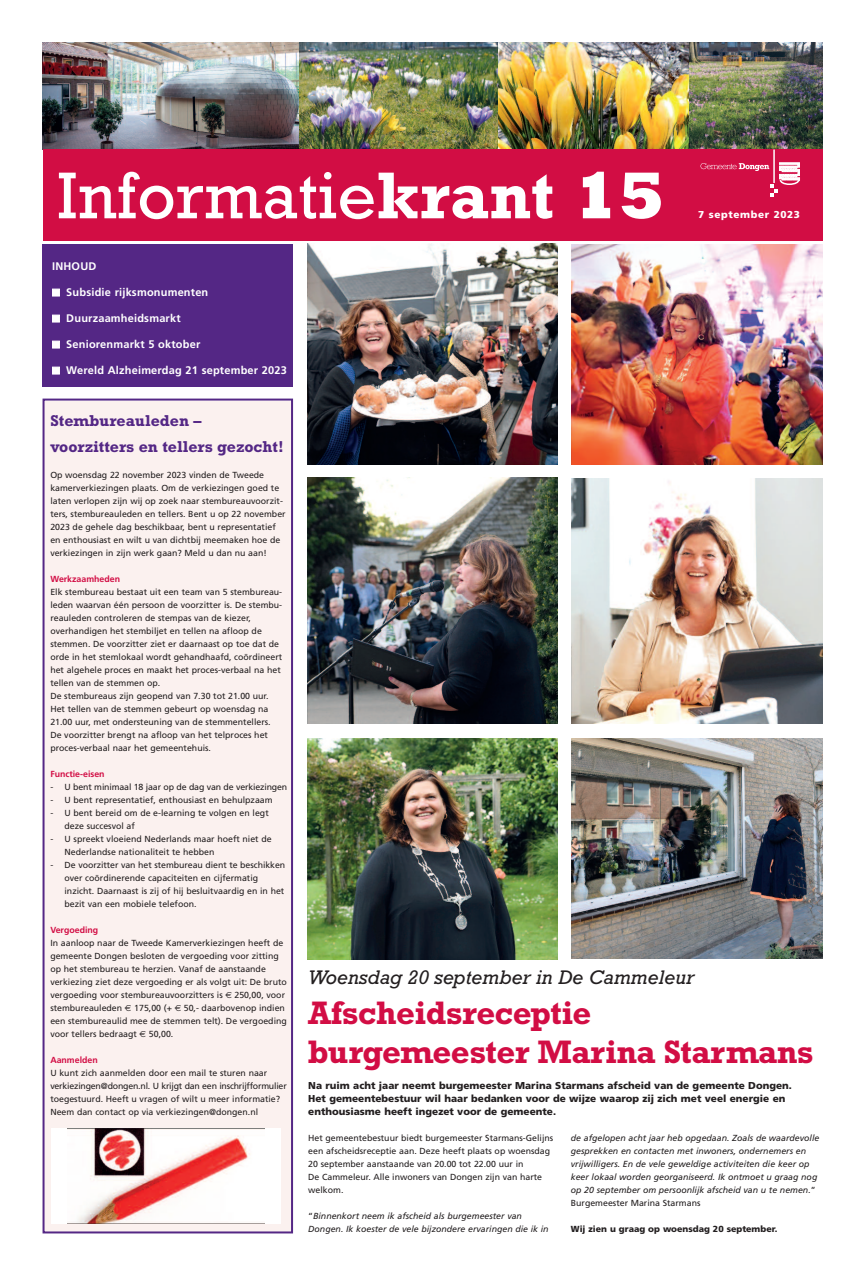
<style>
.page{position:relative;width:865px;height:1276px;background:#fff}
.page>*{position:absolute;margin:0;border:0;box-sizing:border-box;transform-origin:0 0}
.t1{font:67.2px "Rockwell";color:#fff}
.t2{font:700 33px/39px "Rockwell";letter-spacing:-.015em;color:#d20d44}
.t3{font:italic 20px "Rockwell";color:#231f20}
.t4{font:700 16px/26px "Rockwell";color:#542785}
.t5{font:700 11px "Frutiger";letter-spacing:.015em;color:#fff}
.t6{font:900 10px/13px "Frutiger";color:#231f20}
.t7{font:900 10px "Frutiger";letter-spacing:.06em;color:#fff}
.t8{font:8.8px/13px "Frutiger";color:#231f20}
.t9{font:italic 8.8px/13px "Frutiger";color:#231f20}
.t10{font:700 8.8px "Frutiger";color:#d20d44}
.t11{font:900 8.8px "Frutiger";color:#231f20}
.s1{font-weight:700}
.s2{font-weight:800}
.s3{font-family:"Euro Sans"}
.s4{font-style:normal}
</style>
<div class="page">
<img style="left:497px;top:43px;width:192px;height:106px">
<img style="left:43px;top:43px;width:257px;height:106px">
<img style="left:300px;top:43px;width:197px;height:106px">
<img style="left:689px;top:43px;width:133px;height:106px">
<div style="left:43px;top:244px;width:250px;height:142px;background:#542785"></div>
<div style="left:43px;top:149px;width:780px;height:92px;background:#d20d44"></div>
<svg style="left:700px;top:163px;width:99px;height:34px"></svg>
<hr style="left:773px;top:150px;width:1px;height:33px;background:#fff">
<div style="left:45px;top:400px;width:246px;height:831px;background:#fbf1ef"></div>
<div style="left:43px;top:398px;width:250px;height:835px;border:2px solid #542785"></div>
<div style="left:51px;top:1128px;width:230px;height:96px;background:#fff"></div>
<img style="left:67px;top:1128px;width:198px;height:96px">
<img style="left:307px;top:244px;width:250px;height:220px">
<img style="left:307px;top:478px;width:250px;height:246px">
<img style="left:572px;top:738px;width:250px;height:220px">
<img style="left:572px;top:244px;width:250px;height:221px">
<img style="left:572px;top:479px;width:250px;height:245px">
<img style="left:307px;top:739px;width:250px;height:220px">
<h1 class="t1" style="left:57px;top:173px;width:610px">Informatie<span class="s1">krant</span> <span class="s2">15</span></h1>
<p class="t5" style="left:52px;top:262px;width:46px">INHOUD</p>
<p class="t5" style="left:52px;top:288px;width:158px">■ Subsidie rijksmonumenten</p>
<p class="t5" style="left:52px;top:314px;width:130px">■ Duurzaamheidsmarkt</p>
<p class="t5" style="left:52px;top:340px;width:150px">■ Seniorenmarkt 5 oktober</p>
<p class="t5" style="left:52px;top:366px;width:236px">■ Wereld Alzheimerdag 21 september 2023</p>
<p class="t7" style="left:698px;top:211px;width:104px">7 september 2023</p>
<h3 class="t4" style="left:50px;top:409px;width:235px">Stembureauleden – voorzitters en tellers gezocht!</h3>
<p class="t8" style="left:50px;top:469px;width:237px">Op woensdag 22 november 2023 vinden de Tweede kamerverkiezingen plaats. Om de verkiezingen goed te laten verlopen zijn wij op zoek naar stembureauvoorzit&shy;ters, stembureauleden en tellers. Bent u op 22 november 2023 de gehele dag beschikbaar, bent u representatief en enthousiast en wilt u van dichtbij meemaken hoe de verkiezingen in zijn werk gaan? Meld u dan nu aan!</p>
<p class="t10" style="left:50px;top:575px;width:71px">Werkzaamheden</p>
<p class="t8" style="left:50px;top:586px;width:233px">Elk stembureau bestaat uit een team van 5 stembureau&shy;leden waarvan één persoon de voorzitter is. De stembu&shy;reauleden controleren de stempas van de kiezer, overhandigen het stembiljet en tellen na afloop de stemmen. De voorzitter ziet er daarnaast op toe dat de orde in het stemlokaal wordt gehandhaafd, coördineert het algehele proces en maakt het proces-verbaal na het tellen van de stemmen op.<br>De stembureaus zijn geopend van 7.30 tot 21.00 uur.<br>Het tellen van de stemmen gebeurt op woensdag na 21.00 uur, met ondersteuning van de stemmentellers.<br>De voorzitter brengt na afloop van het telproces het proces-verbaal naar het gemeentehuis.</p>
<p class="t10" style="left:50px;top:770px;width:56px">Functie-eisen</p>
<p class="t8" style="left:50px;top:781px;width:238px">- U bent minimaal 18 jaar op de dag van de verkiezingen</p>
<p class="t8" style="left:50px;top:794px;width:224px">- U bent representatief, enthousiast en behulpzaam</p>
<p class="t8" style="left:65px;top:807px;width:206px;text-indent:-14px">- U bent bereid om de e-learning te volgen en legt deze succesvol af</p>
<p class="t8" style="left:65px;top:833px;width:209px;text-indent:-14px">- U spreekt vloeiend Nederlands maar hoeft niet de<br>Nederlandse nationaliteit te hebben</p>
<p class="t8" style="left:65px;top:859px;width:222px;text-indent:-14px">- De voorzitter van het stembureau dient te beschikken over coördinerende capaciteiten en cijfermatig inzicht. Daarnaast is zij of hij besluitvaardig en in het bezit van een mobiele telefoon.</p>
<p class="t10" style="left:50px;top:926px;width:49px">Vergoeding</p>
<p class="t8" style="left:50px;top:937px;width:238px">In aanloop naar de Tweede Kamerverkiezingen heeft de gemeente Dongen besloten de vergoeding voor zitting op het stembureau te herzien. Vanaf de aanstaande verkiezing ziet deze vergoeding er als volgt uit: De bruto vergoeding voor stembureauvoorzitters is <span class="s3">€</span> 250,00, voor stembureauleden <span class="s3">€</span> 175,00 (+ <span class="s3">€</span> 50,- daarbovenop indien een stembureaulid mee de stemmen telt). De vergoeding voor tellers bedraagt <span class="s3">€</span> 50,00.</p>
<p class="t10" style="left:50px;top:1056px;width:49px">Aanmelden</p>
<p class="t8" style="left:50px;top:1067px;width:238px">U kunt zich aanmelden door een mail te sturen naar verkiezingen@dongen.nl. U krijgt dan een inschrijfformulier toegestuurd. Heeft u vragen of wilt u meer informatie?<br>Neem dan contact op via verkiezingen@dongen.nl</p>
<p class="t6" style="left:308px;top:1080px;width:485px">Na ruim acht jaar neemt burgemeester Marina Starmans afscheid van de gemeente Dongen.<br>Het gemeentebestuur wil haar bedanken voor de wijze waarop zij zich met veel energie en enthousiasme heeft ingezet voor de gemeente.</p>
<h3 class="t3" style="left:308px;top:970px;width:387px">Woensdag 20 september in De Cammeleur</h3>
<h2 class="t2" style="left:308px;top:997px;width:507px">Afscheidsreceptie burgemeester Marina Starmans</h2>
<p class="t8" style="left:308px;top:1132px;width:246px">Het gemeentebestuur biedt burgemeester Starmans-Gelijns een afscheidsreceptie aan. Deze heeft plaats op woensdag 20 september aanstaande van 20.00 tot 22.00 uur in<br>De Cammeleur. Alle inwoners van Dongen zijn van harte welkom.</p>
<p class="t9" style="left:308px;top:1210px;width:242px"><span class="s4">“</span>Binnenkort neem ik afscheid als burgemeester van<br>Dongen. Ik koester de vele bijzondere ervaringen die ik in</p>
<p class="t9" style="left:571px;top:1132px;width:250px">de afgelopen acht jaar heb opgedaan. Zoals de waardevolle gesprekken en contacten met inwoners, ondernemers en vrijwilligers. En de vele geweldige activiteiten die keer op keer lokaal worden georganiseerd. Ik ontmoet u graag nog op 20 september om persoonlijk afscheid van u te nemen.<span class="s4">” Burgemeester Marina Starmans</span></p>
<p class="t11" style="left:571px;top:1225px;width:208px">Wij zien u graag op woensdag 20 september.</p>
</div>
